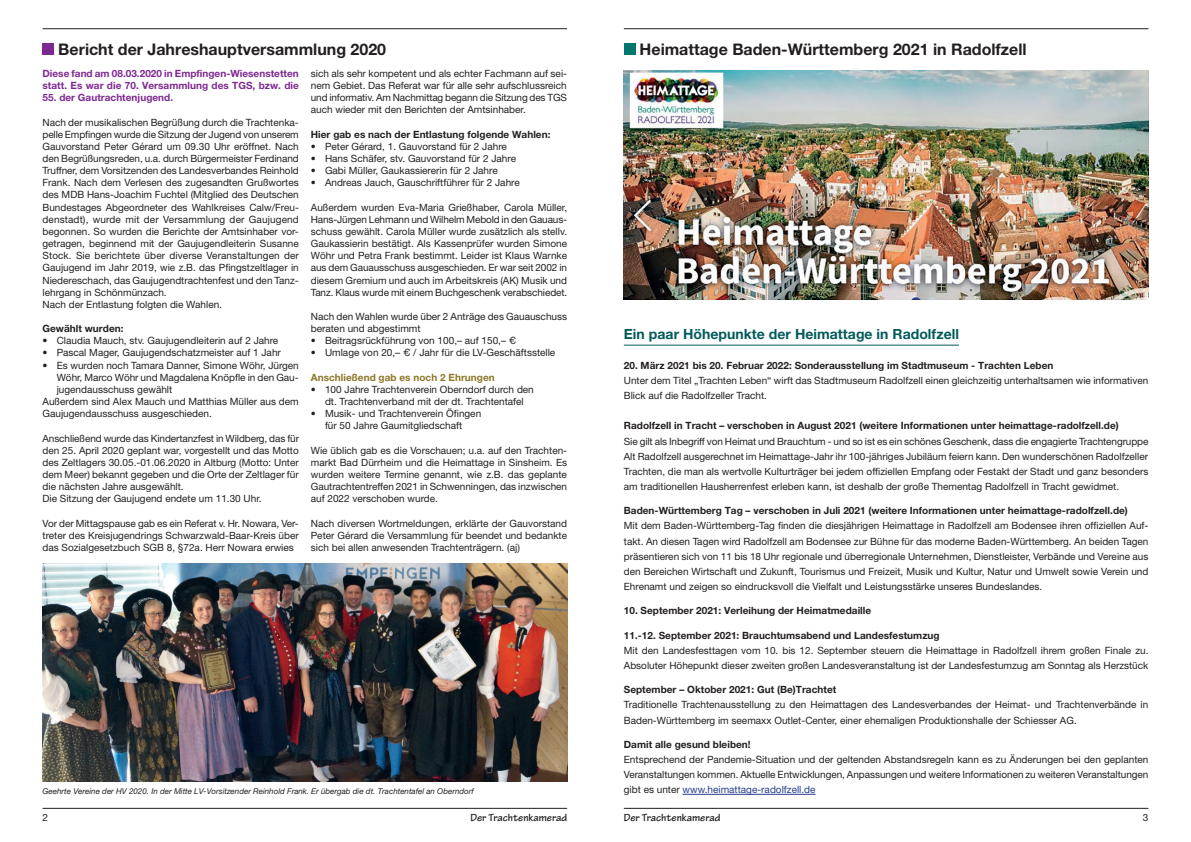
<style>
.page{position:relative;width:1191px;height:842px;background:#fff}
.page>*{position:absolute;margin:0;border:0;box-sizing:border-box;transform-origin:0 0}
.t1{font:700 16px "Helvetica Neue 75";color:#231f20}
.t2{font:700 14px "Helvetica Neue 75";letter-spacing:.005em;color:#035a5b}
.t3{font:700 11px "Tekton Pro";color:#231f20}
.t4{font:10px/12.2px "Helvetica Neue";color:#231f20;text-align:justify}
.t5{font:700 10px "Helvetica Neue 75";letter-spacing:.005em;color:#231f20}
.t6{font:700 10px/12.2px "Helvetica Neue 75";letter-spacing:.005em;color:#7e2991}
.t7{font:700 10px "Helvetica Neue 75";letter-spacing:.005em;color:#8c7628}
.t8{font:10px "Helvetica Neue 55";color:#231f20}
.t9{font:italic 8px "Helvetica Neue 56";color:#231f20}
.s1{font-family:"Helvetica"}
.s2{color:#253f8e}
</style>
<div class="page">
<hr style="left:43px;top:808px;width:524px;height:1px;background:#231f20">
<hr style="left:624px;top:808px;width:524px;height:1px;background:#231f20">
<hr style="left:43px;top:28px;width:524px;height:1px;background:#231f20">
<hr style="left:624px;top:28px;width:524px;height:1px;background:#231f20">
<div style="left:43px;top:43px;width:11px;height:12px;background:#7e2991"></div>
<img style="left:43px;top:563px;width:524px;height:219px">
<img style="left:624px;top:71px;width:524px;height:229px">
<hr style="left:624px;top:345px;width:335px;height:1px;background:#035a5b">
<hr style="left:682px;top:794px;width:133px;height:1px;background:#253f8e">
<div style="left:624px;top:43px;width:11px;height:12px;background:#00776e"></div>
<h1 class="t1" style="left:58px;top:39px;width:329px">Bericht der Jahreshauptversammlung 2020</h1>
<p class="t6" style="left:43px;top:67px;width:258px">Diese fand am 08.03.2020 in Empfingen-Wiesenstetten statt. Es war die 70. Versammlung des TGS, bzw. die</p>
<p class="t6" style="left:43px;top:91px;width:132px">55. der Gautrachtenjugend.</p>
<p class="t4" style="left:43px;top:116px;width:258px;text-align:left">Nach der musikalischen Begrüßung durch die Trachtenka&shy;pelle Empfingen wurde die Sitzung der Jugend von unserem Gauvorstand Peter Gérard um 09.30 Uhr eröffnet. Nach den Begrüßungsreden, u.a. durch Bürgermeister Ferdinand Truffner, dem Vorsitzenden des Landesverbandes Reinhold Frank. Nach dem Verlesen des zugesandten Grußwortes des MDB Hans-Joachim Fuchtel (Mitglied des Deutschen Bundestages Abgeordneter des Wahlkreises Calw/Freu&shy;denstadt), wurde mit der Versammlung der Gaujugend begonnen. So wurden die Berichte der Amtsinhaber vor&shy;getragen, beginnend mit der Gaujugendleiterin Susanne Stock. Sie berichtete über diverse Veranstaltungen der Gaujugend im Jahr 2019, wie z.B. das Pfingstzeltlager in Niedereschach, das Gaujugendtrachtenfest und den Tanz&shy;lehrgang in Schönmünzach.<br>Nach der Entlastung folgten die Wahlen.</p>
<p class="t5" style="left:43px;top:322px;width:82px">Gewählt wurden:</p>
<p class="t4" style="left:43px;top:334px;width:237px">• Claudia Mauch, stv. Gaujugendleiterin auf 2 Jahre</p>
<p class="t4" style="left:43px;top:347px;width:240px">• Pascal Mager, Gaujugendschatzmeister auf 1 Jahr</p>
<p class="t4" style="left:43px;top:359px;width:258px">• Es wurden noch Tamara Danner, Simone Wöhr, Jürgen</p>
<p class="t4" style="left:57px;top:371px;width:243px">Wöhr, Marco Wöhr und Magdalena Knöpfle in den Gau-</p>
<p class="t4" style="left:57px;top:383px;width:117px">jugendausschuss gewählt</p>
<p class="t4" style="left:43px;top:395px;width:258px">Außerdem sind Alex Mauch und Matthias Müller aus dem</p>
<p class="t4" style="left:43px;top:407px;width:171px">Gaujugendausschuss ausgeschieden.</p>
<p class="t4" style="left:43px;top:432px;width:258px;text-align:left">Anschließend wurde das Kindertanzfest in Wildberg, das für den 25. April 2020 geplant war, vorgestellt und das Motto des Zeltlagers 30.05.-01.06.2020 in Altburg (Motto: Unter dem Meer) bekannt gegeben und die Orte der Zeltlager für die nächsten Jahre ausgewählt.<br>Die Sitzung der Gaujugend endete um 11.30 Uhr.</p>
<p class="t4" style="left:43px;top:517px;width:258px">Vor der Mittagspause gab es ein Referat v. Hr. Nowara, Ver&shy;treter des Kreisjugendrings Schwarzwald-Baar-Kreis über das Sozialgesetzbuch SGB 8, §72a. Herr Nowara erwies</p>
<p class="t4" style="left:311px;top:67px;width:258px">sich als sehr kompetent und als echter Fachmann auf sei&shy;nem Gebiet. Das Referat war für alle sehr aufschlussreich und informativ. Am Nachmittag begann die Sitzung des TGS auch wieder mit den Berichten der Amtsinhaber.</p>
<p class="t5" style="left:311px;top:128px;width:241px">Hier gab es nach der Entlastung folgende Wahlen:</p>
<p class="t4" style="left:311px;top:140px;width:198px">• Peter Gérard, 1. Gauvorstand für 2 Jahre</p>
<p class="t4" style="left:311px;top:152px;width:207px">• Hans Schäfer, stv. Gauvorstand für 2 Jahre</p>
<p class="t4" style="left:311px;top:164px;width:188px">• Gabi Müller, Gaukassiererin für 2 Jahre</p>
<p class="t4" style="left:311px;top:176px;width:210px">• Andreas Jauch, Gauschriftführer für 2 Jahre</p>
<p class="t4" style="left:311px;top:201px;width:258px">Außerdem wurden Eva-Maria Grießhaber, Carola Müller, Hans-Jürgen Lehmann und Wilhelm Mebold in den Gauaus&shy;schuss gewählt. Carola Müller wurde zusätzlich als stellv.<br>Gaukassierin bestätigt. Als Kassenprüfer wurden Simone Wöhr und Petra Frank bestimmt. Leider ist Klaus Warnke aus dem Gauausschuss ausgeschieden. Er war seit 2002 in diesem Gremium und auch im Arbeitskreis (AK) Musik und Tanz. Klaus wurde mit einem Buchgeschenk verabschiedet.</p>
<p class="t4" style="left:311px;top:310px;width:258px">Nach den Wahlen wurde über 2 Anträge des Gauauschuss beraten und abgestimmt</p>
<p class="t4" style="left:311px;top:334px;width:207px">• Beitragsrückführung von 100,– auf 150,– <span class="s1">€</span></p>
<p class="t4" style="left:311px;top:347px;width:246px">• Umlage von 20,– <span class="s1">€</span> / Jahr für die LV-Geschäftsstelle</p>
<p class="t7" style="left:311px;top:371px;width:185px">Anschließend gab es noch 2 Ehrungen</p>
<p class="t4" style="left:311px;top:383px;width:224px;text-align:center">• 100 Jahre Trachtenverein Oberndorf durch den dt. Trachtenverband mit der dt. Trachtentafel</p>
<p class="t4" style="left:311px;top:407px;width:172px;text-align:center">• Musik- und Trachtenverein Öfingen für 50 Jahre Gaumitgliedschaft</p>
<p class="t4" style="left:311px;top:444px;width:258px">Wie üblich gab es die Vorschauen; u.a. auf den Trachten&shy;markt Bad Dürrheim und die Heimattage in Sinsheim. Es wurden weitere Termine genannt, wie z.B. das geplante Gautrachtentreffen 2021 in Schwenningen, das inzwischen auf 2022 verschoben wurde.</p>
<p class="t4" style="left:311px;top:517px;width:258px">Nach diversen Wortmeldungen, erklärte der Gauvorstand Peter Gérard die Versammlung für beendet und bedankte sich bei allen anwesenden Trachtenträgern. (aj)</p>
<p class="t9" style="left:43px;top:786px;width:433px">Geehrte Vereine der HV 2020. In der Mitte LV-Vorsitzender Reinhold Frank. Er übergab die dt. Trachtentafel an Oberndorf</p>
<h1 class="t1" style="left:639px;top:39px;width:388px">Heimattage Baden-Württemberg 2021 in Radolfzell</h1>
<h2 class="t2" style="left:624px;top:325px;width:337px">Ein paar Höhepunkte der Heimattage in Radolfzell</h2>
<p class="t5" style="left:624px;top:359px;width:431px">20. März 2021 bis 20. Februar 2022: Sonderausstellung im Stadtmuseum - Trachten Leben</p>
<p class="t4" style="left:624px;top:372px;width:526px;line-height:15.1px">Unter dem Titel „Trachten Leben“ wirft das Stadtmuseum Radolfzell einen gleichzeitig unterhaltsamen wie informativen<br>Blick auf die Radolfzeller Tracht.</p>
<p class="t5" style="left:624px;top:420px;width:496px">Radolfzell in Tracht – verschoben in August 2021 (weitere Informationen unter heimattage-radolfzell.de)</p>
<p class="t4" style="left:624px;top:433px;width:526px;line-height:15.2px">Sie gilt als Inbegriff von Heimat und Brauchtum - und so ist es ein schönes Geschenk, dass die engagierte Trachtengruppe Alt Radolfzell ausgerechnet im Heimattage-Jahr ihr 100-jähriges Jubiläum feiern kann. Den wunderschönen Radolfzeller Trachten, die man als wertvolle Kulturträger bei jedem offiziellen Empfang oder Festakt der Stadt und ganz besonders am traditionellen Hausherrenfest erleben kann, ist deshalb der große Thementag Radolfzell in Tracht gewidmet.</p>
<p class="t5" style="left:624px;top:504px;width:505px">Baden-Württemberg Tag – verschoben in Juli 2021 (weitere Informationen unter heimattage-radolfzell.de)</p>
<p class="t4" style="left:624px;top:518px;width:526px;line-height:15.1px">Mit dem Baden-Württemberg-Tag finden die diesjährigen Heimattage in Radolfzell am Bodensee ihren offiziellen Auf&shy;takt. An diesen Tagen wird Radolfzell am Bodensee zur Bühne für das moderne Baden-Württemberg. An beiden Tagen präsentieren sich von 11 bis 18 Uhr regionale und überregionale Unternehmen, Dienstleister, Verbände und Vereine aus den Bereichen Wirtschaft und Zukunft, Tourismus und Freizeit, Musik und Kultur, Natur und Umwelt sowie Verein und Ehrenamt und zeigen so eindrucksvoll die Vielfalt und Leistungsstärke unseres Bundeslandes.</p>
<p class="t5" style="left:624px;top:604px;width:249px">10. September 2021: Verleihung der Heimatmedaille</p>
<p class="t5" style="left:624px;top:629px;width:317px">11.-12. September 2021: Brauchtumsabend und Landesfestumzug</p>
<p class="t4" style="left:624px;top:642px;width:526px;line-height:15.1px">Mit den Landesfesttagen vom 10. bis 12. September steuern die Heimattage in Radolfzell ihrem großen Finale zu.<br>Absoluter Höhepunkt dieser zweiten großen Landesveranstaltung ist der Landesfestumzug am Sonntag als Herzstück</p>
<p class="t5" style="left:624px;top:683px;width:214px">September – Oktober 2021: Gut (Be)Trachtet</p>
<p class="t4" style="left:624px;top:697px;width:526px;line-height:15.1px">Traditionelle Trachtenausstellung zu den Heimattagen des Landesverbandes der Heimat- und Trachtenverbände in<br>Baden-Württemberg im seemaxx Outlet-Center, einer ehemaligen Produktionshalle der Schiesser AG.</p>
<p class="t5" style="left:624px;top:738px;width:128px">Damit alle gesund bleiben!</p>
<p class="t4" style="left:624px;top:752px;width:526px;line-height:15.1px">Entsprechend der Pandemie-Situation und der geltenden Abstandsregeln kann es zu Änderungen bei den geplanten Veranstaltungen kommen. Aktuelle Entwicklungen, Anpassungen und weitere Informationen zu weiteren Veranstaltungen gibt es unter <span class="s2">www.heimattage-radolfzell.de</span></p>
<p class="t8" style="left:43px;top:812px;width:7px">2</p>
<p class="t3" style="left:470px;top:811px;width:98px">Der Trachtenkamerad</p>
<p class="t3" style="left:624px;top:811px;width:98px">Der Trachtenkamerad</p>
<p class="t8" style="left:1142px;top:812px;width:7px">3</p>
</div>
